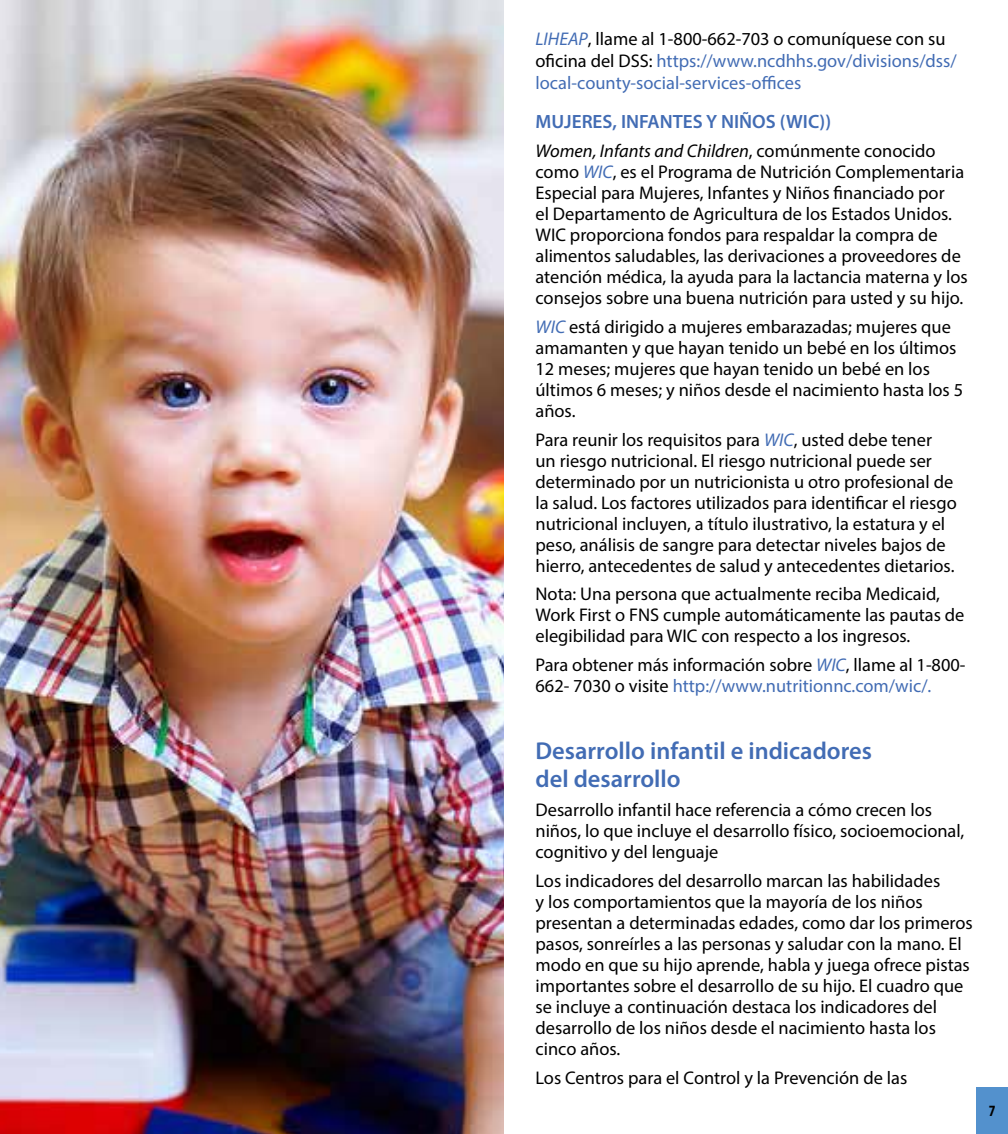
<style>
.page{position:relative;width:1008px;height:1134px;background:#fff}
.page>*{position:absolute;margin:0;border:0;box-sizing:border-box;transform-origin:0 0}
.t1{font:600 24.5px/28px "Myriad Pro";color:#426cb4}
.t2{font:600 19.25px "Myriad Pro";color:#426cb4}
.t3{font:18.38px/21px "Myriad Pro";color:#000}
.t4{font:18.38px/21.9px "Myriad Pro";color:#426cb4}
.t5{font:700 condensed 15.75px "Myriad Pro";color:#000}
.s1{font-style:italic}
.s2{color:#000}
.s3{font-style:italic;color:#426cb4}
.s4{color:#426cb4}
</style>
<div class="page">
<div style="left:976px;top:1087px;width:32px;height:47px;background:#5391cd"></div>
<img style="left:0;top:0;width:504px;height:1134px">
<p class="t4" style="left:536px;top:28px;width:423px"><span class="s1">LIHEAP</span><span class="s2">, llame al 1-800-662-703 o comuníquese con su oficina del DSS:</span> https://www.ncdhhs.gov/divisions/dss/ local-county-social-services-offices</p>
<p class="t2" style="left:536px;top:109px;width:297px">MUJERES, INFANTES Y NIÑOS (WIC))</p>
<p class="t3" style="left:536px;top:140px;width:434px"><span class="s1">Women, Infants and Children</span>, comúnmente conocido como <span class="s3">WIC</span>, es el Programa de Nutrición Complementaria Especial para Mujeres, Infantes y Niños financiado por<br>el Departamento de Agricultura de los Estados Unidos.<br>WIC proporciona fondos para respaldar la compra de alimentos saludables, las derivaciones a proveedores de atención médica, la ayuda para la lactancia materna y los consejos sobre una buena nutrición para usted y su hijo.</p>
<p class="t3" style="left:536px;top:316px;width:429px"><span class="s3">WIC</span> está dirigido a mujeres embarazadas; mujeres que amamanten y que hayan tenido un bebé en los últimos 12 meses; mujeres que hayan tenido un bebé en los últimos 6 meses; y niños desde el nacimiento hasta los 5 años.</p>
<p class="t3" style="left:536px;top:429px;width:423px">Para reunir los requisitos para <span class="s3">WIC</span>, usted debe tener un riesgo nutricional. El riesgo nutricional puede ser determinado por un nutricionista u otro profesional de la salud. Los factores utilizados para identificar el riesgo nutricional incluyen, a título ilustrativo, la estatura y el peso, análisis de sangre para detectar niveles bajos de hierro, antecedentes de salud y antecedentes dietarios.</p>
<p class="t3" style="left:536px;top:583px;width:431px">Nota: Una persona que actualmente reciba Medicaid,<br>Work First o FNS cumple automáticamente las pautas de elegibilidad para WIC con respecto a los ingresos.</p>
<p class="t3" style="left:536px;top:654px;width:432px">Para obtener más información sobre <span class="s3">WIC</span>, llame al 1-800-<br>662- 7030 o visite <span class="s4">http://www.nutritionnc.com/wic/.</span></p>
<h1 class="t1" style="left:536px;top:736px;width:338px">Desarrollo infantil e indicadores del desarrollo</h1>
<p class="t3" style="left:536px;top:799px;width:430px">Desarrollo infantil hace referencia a cómo crecen los niños, lo que incluye el desarrollo físico, socioemocional, cognitivo y del lenguaje</p>
<p class="t3" style="left:536px;top:870px;width:439px">Los indicadores del desarrollo marcan las habilidades<br>y los comportamientos que la mayoría de los niños presentan a determinadas edades, como dar los primeros pasos, sonreírles a las personas y saludar con la mano. El modo en que su hijo aprende, habla y juega ofrece pistas importantes sobre el desarrollo de su hijo. El cuadro que se incluye a continuación destaca los indicadores del desarrollo de los niños desde el nacimiento hasta los cinco años.</p>
<p class="t3" style="left:536px;top:1067px;width:373px">Los Centros para el Control y la Prevención de las</p>
<p class="t5" style="left:989px;top:1101px;width:8px">7</p>
</div>
